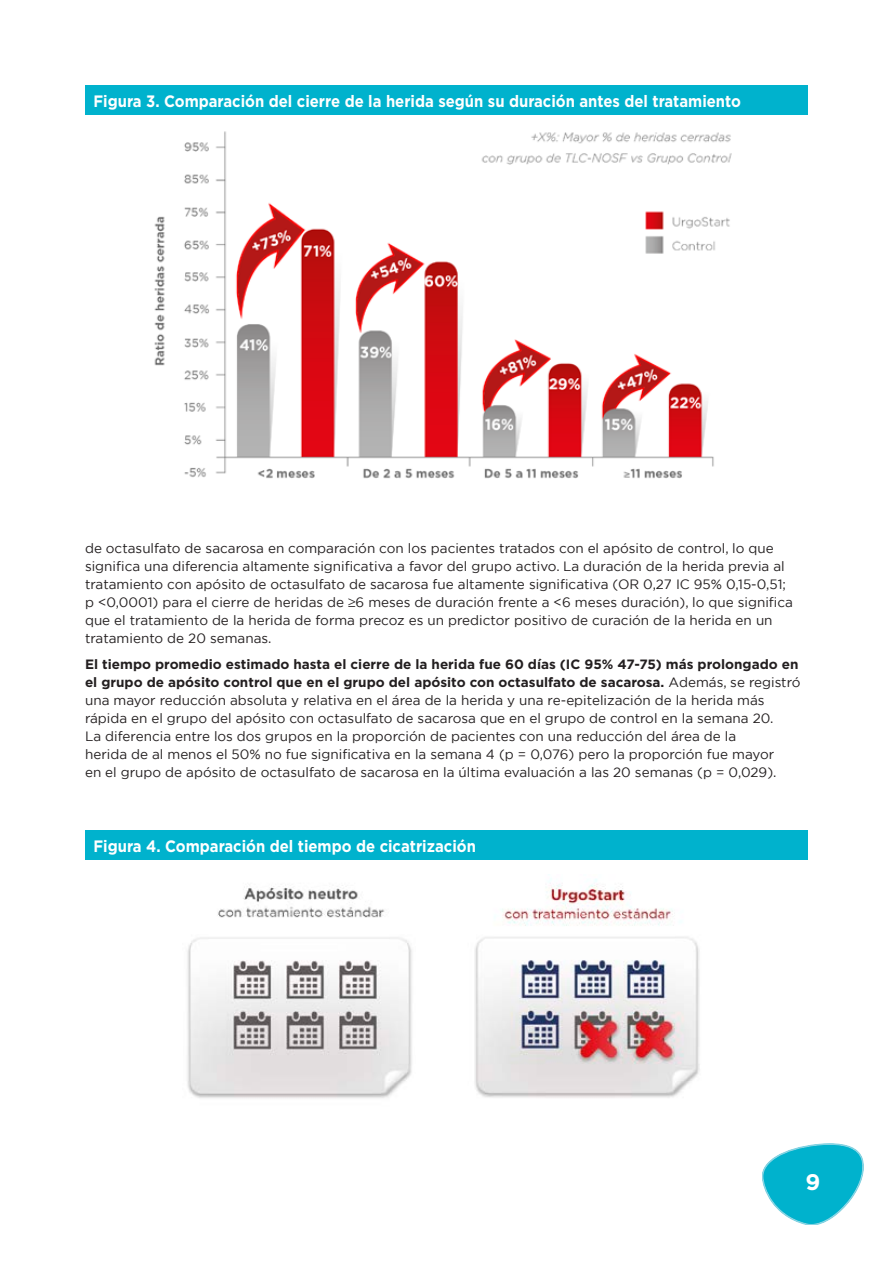
<style>
.page{position:relative;width:893px;height:1263px;background:#fff}
.page>*{position:absolute;margin:0;border:0;box-sizing:border-box;transform-origin:0 0}
.t1{font:700 22.5px "Gotham";color:#fff}
.t2{font:700 16.5px "Gotham";color:#fff;scale:.9 1}
.t3{font:13.5px/18px "Gotham";color:#231f20}
.s1{font-weight:700}
</style>
<div class="page">
<svg style="left:762px;top:1144px;width:101px;height:81px"></svg>
<div style="left:85px;top:85px;width:723px;height:30px;background:#00b2cd"></div>
<img style="left:154px;top:131px;width:578px;height:348px">
<div style="left:85px;top:830px;width:723px;height:30px;background:#00b2cd"></div>
<img style="left:187px;top:879px;width:513px;height:219px">
<p class="t2" style="left:94px;top:90px;width:721px">Figura 3. Comparación del cierre de la herida según su duración antes del tratamiento</p>
<p class="t3" style="left:85px;top:539px;width:709px">de octasulfato de sacarosa en comparación con los pacientes tratados con el apósito de control, lo que significa una diferencia altamente significativa a favor del grupo activo. La duración de la herida previa al tratamiento con apósito de octasulfato de sacarosa fue altamente significativa (OR 0,27 IC 95% 0,15-0,51; p &lt;0,0001) para el cierre de heridas de ≥6 meses de duración frente a &lt;6 meses duración), lo que significa que el tratamiento de la herida de forma precoz es un predictor positivo de curación de la herida en un tratamiento de 20 semanas.</p>
<p class="t3" style="left:85px;top:655px;width:717px"><span class="s1">El tiempo promedio estimado hasta el cierre de la herida fue 60 días (IC 95% 47-75) más prolongado en el grupo de apósito control que en el grupo del apósito con octasulfato de sacarosa.</span> Además, se registró una mayor reducción absoluta y relativa en el área de la herida y una re-epitelización de la herida más rápida en el grupo del apósito con octasulfato de sacarosa que en el grupo de control en la semana 20.<br>La diferencia entre los dos grupos en la proporción de pacientes con una reducción del área de la<br>herida de al menos el 50% no fue significativa en la semana 4 (p = 0,076) pero la proporción fue mayor<br>en el grupo de apósito de octasulfato de sacarosa en la última evaluación a las 20 semanas (p = 0,029).</p>
<p class="t2" style="left:94px;top:835px;width:426px">Figura 4. Comparación del tiempo de cicatrización</p>
<h1 class="t1" style="left:805px;top:1167px;width:16px">9</h1>
</div>
